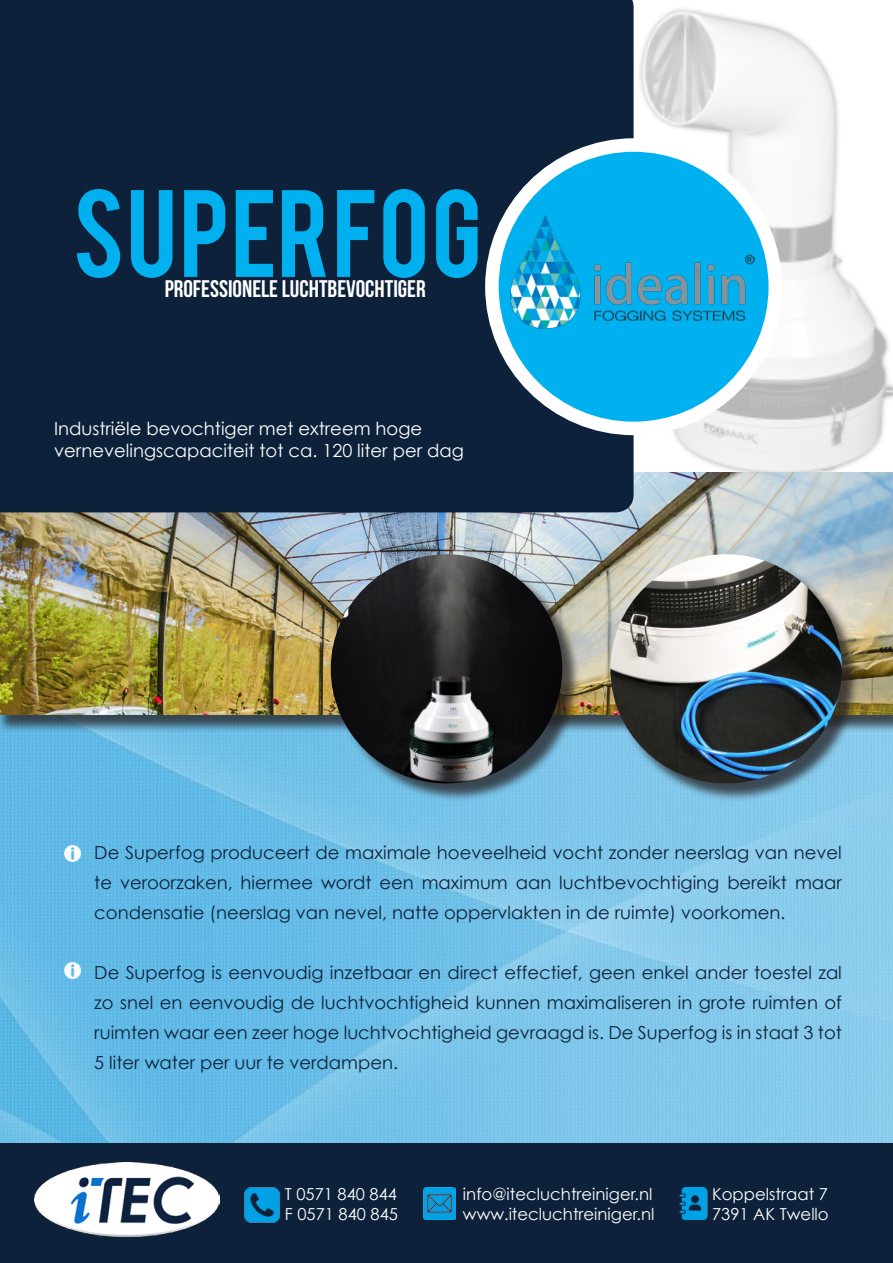
<style>
.page{position:relative;width:893px;height:1263px;background:#fff}
.page>*{position:absolute;margin:0;border:0;box-sizing:border-box;transform-origin:0 0}
.t1{font:97.5px "Bebas";letter-spacing:.02em;color:#00b0ef}
.t2{font:24px "Bebas Neue";color:#fff}
.t3{font:18px/30px "Century Gothic";color:#0d223a;text-align:justify}
.t4{font:18px/21.6px "Century Gothic";color:#fff}
.t5{font:16.5px "Century Gothic";color:#fff}
</style>
<div class="page">
<img style="left:639px;top:8px;width:254px;height:464px">
<img style="left:0;top:733px;width:893px;height:411px">
<div style="left:0;top:474px;width:893px;height:259px;background:#231f20;opacity:.75"></div>
<img style="left:0;top:472px;width:893px;height:242px">
<div style="left:0;top:0;width:634px;height:512px;background:#0d223a"></div>
<div style="left:0;top:1144px;width:893px;height:119px;background:#0d223a"></div>
<div style="left:492px;top:145px;width:283px;height:283px;background:#00b0ef;border-radius:50%"></div>
<div style="left:485px;top:138px;width:297px;height:297px;border:14px solid #fff;border-radius:50%"></div>
<img style="left:65px;top:845px;width:16px;height:16px">
<img style="left:65px;top:962px;width:16px;height:17px">
<img style="left:423px;top:1188px;width:32px;height:32px">
<img style="left:34px;top:1162px;width:185px;height:74px">
<img style="left:509px;top:215px;width:245px;height:113px">
<div style="left:333px;top:556px;width:248px;height:246px;background:#231f20;opacity:.75"></div>
<img style="left:331px;top:554px;width:231px;height:229px">
<div style="left:613px;top:556px;width:247px;height:246px;background:#231f20;opacity:.75"></div>
<img style="left:610px;top:554px;width:232px;height:229px">
<img style="left:679px;top:1188px;width:29px;height:32px">
<img style="left:244px;top:1187px;width:36px;height:36px">
<p class="t1" style="left:72px;top:163px;width:411px">SUPERfog</p>
<p class="t2" style="left:165px;top:276px;width:262px">PROFESSIONELE LUCHTBEVOCHTIGER</p>
<p class="t4" style="left:54px;top:418px;width:411px">Industriële bevochtiger met extreem hoge vernevelingscapaciteit tot ca. 120 liter per dag</p>
<p class="t3" style="left:94px;top:837px;width:749px">De Superfog produceert de maximale hoeveelheid vocht zonder neerslag van nevel te veroorzaken, hiermee wordt een maximum aan luchtbevochtiging bereikt maar condensatie (neerslag van nevel, natte oppervlakten in de ruimte) voorkomen.</p>
<p class="t3" style="left:94px;top:957px;width:749px">De Superfog is eenvoudig inzetbaar en direct effectief, geen enkel ander toestel zal zo snel en eenvoudig de luchtvochtigheid kunnen maximaliseren in grote ruimten of ruimten waar een zeer hoge luchtvochtigheid gevraagd is. De Superfog is in staat 3 tot 5 liter water per uur te verdampen.</p>
<p class="t5" style="left:285px;top:1184px;width:114px">T 0571 840 844</p>
<p class="t5" style="left:285px;top:1204px;width:115px">F 0571 840 845</p>
<p class="t5" style="left:463px;top:1184px;width:191px">info@itecluchtreiniger.nl</p>
<p class="t5" style="left:463px;top:1204px;width:193px">www.itecluchtreiniger.nl</p>
<p class="t5" style="left:712px;top:1184px;width:117px">Koppelstraat 7</p>
<p class="t5" style="left:712px;top:1204px;width:118px">7391 AK Twello</p>
</div>
